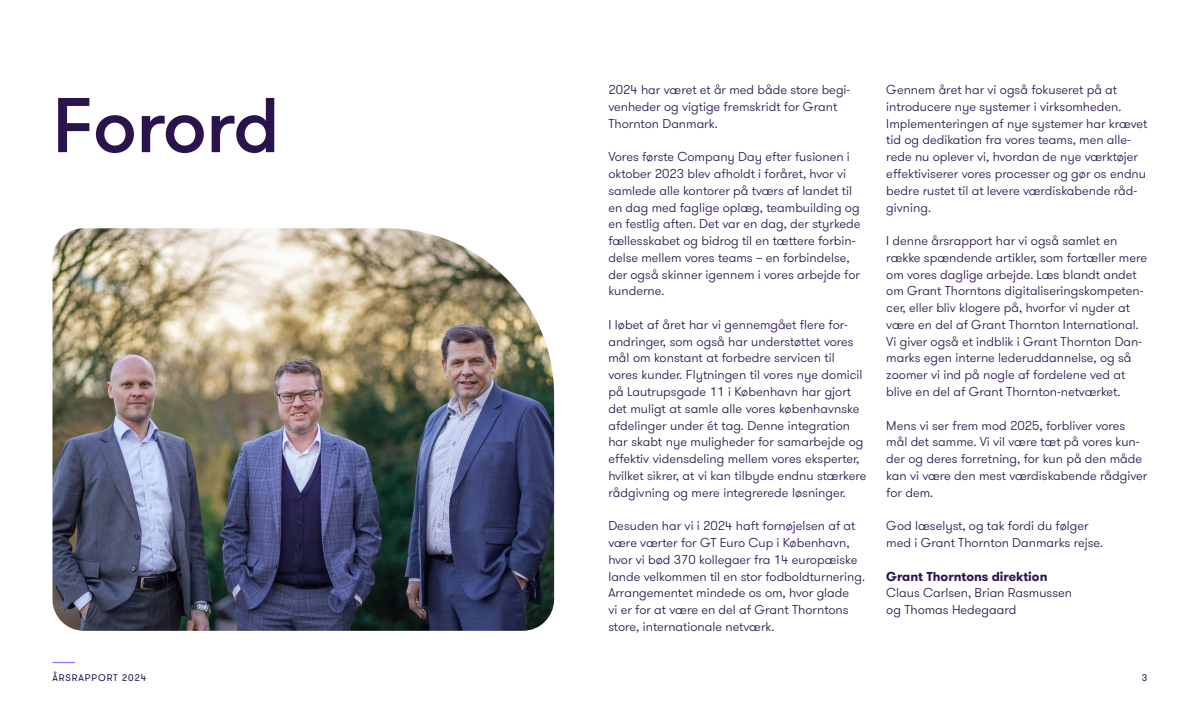
<style>
.page{position:relative;width:1200px;height:713px;background:#fff}
.page>*{position:absolute;margin:0;border:0;box-sizing:border-box;transform-origin:0 0}
.t1{font:500 77.38px "GT Walsheim Pro";letter-spacing:-.015em;color:#2b144d}
.t2{font:300 12.88px/16.8px "GT Walsheim Pro";color:#2b144d}
.t3{font:700 12.88px "GT Walsheim Pro";color:#2b144d}
.t4{font:9.62px "GT Walsheim Pro";letter-spacing:.09em;color:#2b144d}
</style>
<div class="page">
<hr style="left:52px;top:661px;width:23px;height:2px;background:#a06dff">
<img style="left:52px;top:228px;width:502px;height:402px">
<h1 class="t1" style="left:52px;top:77px;width:229px">Forord</h1>
<p class="t2" style="left:608px;top:81px;width:244px">2024 har været et år med både store begi&shy;venheder og vigtige fremskridt for Grant<br>Thornton Danmark.</p>
<p class="t2" style="left:608px;top:149px;width:254px">Vores første Company Day efter fusionen i oktober 2023 blev afholdt i foråret, hvor vi samlede alle kontorer på tværs af landet til en dag med faglige oplæg, teambuilding og en festlig aften. Det var en dag, der styrkede fællesskabet og bidrog til en tættere forbin&shy;delse mellem vores teams – en forbindelse, der også skinner igennem i vores arbejde for kunderne.</p>
<p class="t2" style="left:608px;top:316px;width:260px">I løbet af året har vi gennemgået flere for&shy;andringer, som også har understøttet vores mål om konstant at forbedre servicen til vores kunder. Flytningen til vores nye domicil på Lautrupsgade 11 i København har gjort det muligt at samle alle vores københavnske afdelinger under ét tag. Denne integration har skabt nye muligheder for samarbejde og effektiv vidensdeling mellem vores eksperter, hvilket sikrer, at vi kan tilbyde endnu stærkere rådgivning og mere integrerede løsninger.</p>
<p class="t2" style="left:608px;top:517px;width:258px">Desuden har vi i 2024 haft fornøjelsen af at være værter for GT Euro Cup i København, hvor vi bød 370 kollegaer fra 14 europæiske lande velkommen til en stor fodboldturnering.<br>Arrangementet mindede os om, hvor glade<br>vi er for at være en del af Grant Thorntons store, internationale netværk.</p>
<p class="t2" style="left:886px;top:82px;width:262px">Gennem året har vi også fokuseret på at introducere nye systemer i virksomheden.<br>Implementeringen af nye systemer har krævet tid og dedikation fra vores teams, men alle&shy;rede nu oplever vi, hvordan de nye værktøjer effektiviserer vores processer og gør os endnu bedre rustet til at levere værdiskabende råd&shy;givning.</p>
<p class="t2" style="left:886px;top:232px;width:262px">I denne årsrapport har vi også samlet en række spændende artikler, som fortæller mere om vores daglige arbejde. Læs blandt andet om Grant Thorntons digitaliseringskompeten&shy;cer, eller bliv klogere på, hvorfor vi nyder at være en del af Grant Thornton International.<br>Vi giver også et indblik i Grant Thornton Dan&shy;marks egen interne lederuddannelse, og så zoomer vi ind på nogle af fordelene ved at blive en del af Grant Thornton-netværket.</p>
<p class="t2" style="left:886px;top:417px;width:263px">Mens vi ser frem mod 2025, forbliver vores mål det samme. Vi vil være tæt på vores kun&shy;der og deres forretning, for kun på den måde kan vi være den mest værdiskabende rådgiver for dem.</p>
<p class="t2" style="left:886px;top:517px;width:218px">God læselyst, og tak fordi du følger med i Grant Thornton Danmarks rejse.</p>
<p class="t3" style="left:886px;top:567px;width:163px">Grant Thorntons direktion</p>
<p class="t2" style="left:886px;top:584px;width:187px">Claus Carlsen, Brian Rasmussen og Thomas Hedegaard</p>
<p class="t4" style="left:53px;top:671px;width:95px">ÅRSRAPPORT 2024</p>
<p class="t4" style="left:1142px;top:671px;width:7px">3</p>
</div>
